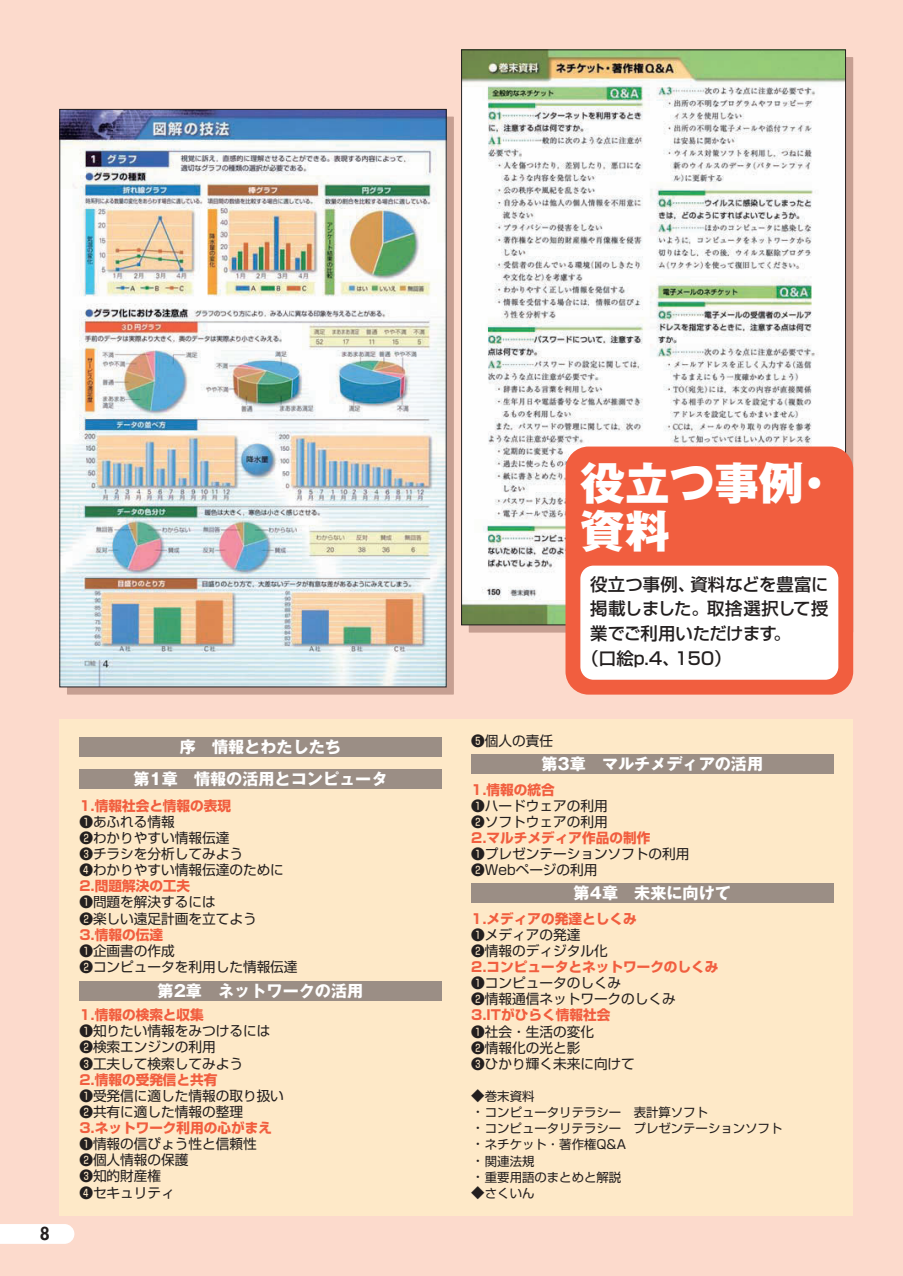
<style>
.page{position:relative;width:903px;height:1276px;background:#fcdacc}
.page>*{position:absolute;margin:0;border:0;box-sizing:border-box;transform-origin:0 0}
.t1{font:44.62px/47.1px "Gothic MB101 hea";color:#fff}
.t2{font:500 17.32px "Shin Go";color:#231f1f}
.t3{font:500 17.32px "Shin Go";letter-spacing:-.025em;color:#231f1f}
.t4{font:800 17.32px "Futura";color:#231f1f}
.t5{font:700 16.1px/32.2px "Gothic MB101";color:#fff;text-align:center}
.t6{font:13.65px/16.1px "Shin Go";color:#231f1f}
.t7{font:12.42px/16.1px "Shin Go";color:#231f1f}
.s1{font-weight:700;color:#f15e3f}
.s2{font-family:"BLS Gaiji ST Sgm"}
.s3{font-size:13.65px}
</style>
<div class="page">
<svg style="left:0;top:1224px;width:74px;height:20px"></svg>
<div style="left:60px;top:719px;width:793px;height:496px;background:#fee9c8"></div>
<div style="left:79px;top:737px;width:362px;height:19px;background:#9b8e85"></div>
<div style="left:79px;top:769px;width:362px;height:20px;background:#9b8e85"></div>
<div style="left:471px;top:754px;width:362px;height:20px;background:#9b8e85"></div>
<div style="left:471px;top:883px;width:362px;height:20px;background:#9b8e85"></div>
<div style="left:79px;top:981px;width:362px;height:20px;background:#9b8e85"></div>
<img style="left:463px;top:52px;width:381px;height:571px">
<svg style="left:67px;top:117px;width:387px;height:577px;background:#b69f97"></svg>
<img style="left:62px;top:111px;width:382px;height:574px">
<div style="left:566px;top:446px;width:287px;height:248px;background:#f15e3f;border-radius:23px"></div>
<div style="left:580px;top:566px;width:258px;height:114px;background:#fff;border-radius:13px"></div>
<p class="t4" style="left:40px;top:1225px;width:12px">8</p>
<p class="t5" style="left:133px;top:733px;width:256px">序　情報とわたしたち<br>第1章　情報の活用とコンピュータ</p>
<p class="t6" style="left:79px;top:799px;width:220px"><span class="s1">1.情報社会と情報の表現<br></span><span class="s2">笊</span>あふれる情報<br><span class="s2">笆</span>わかりやすい情報伝達<br><span class="s2">笳</span>チラシを分析してみよう<br><span class="s2">笘</span>わかりやすい情報伝達のために<br><span class="s1">2.問題解決の工夫<br></span><span class="s2">笊</span>問題を解決するには<br><span class="s2">笆</span>楽しい遠足計画を立てよう<br><span class="s1">3.情報の伝達<br></span><span class="s2">笊</span>企画書の作成<br><span class="s2">笆</span>コンピュータを利用した情報伝達</p>
<p class="t6" style="left:79px;top:1008px;width:206px"><span class="s1">1.情報の検索と収集<br></span><span class="s2">笊</span>知りたい情報をみつけるには<span class="s2">笆</span>検索エンジンの利用<br><span class="s2">笳</span>工夫して検索してみよう<br><span class="s1">2.情報の受発信と共有<br></span><span class="s2">笊</span>受発信に適した情報の取り扱い<span class="s2">笆</span>共有に適した情報の整理<br><span class="s1">3.ネットワーク利用の心がまえ</span><span class="s2">笊</span>情報の信ぴょう性と信頼性<br><span class="s2">笆</span>個人情報の保護<br><span class="s2">笳</span>知的財産権<br><span class="s2">笘</span>セキュリティ</p>
<p class="t5" style="left:158px;top:977px;width:207px">第2章　ネットワークの活用</p>
<h1 class="t1" style="left:580px;top:466px;width:258px">役立つ事例・資料</h1>
<p class="t2" style="left:590px;top:577px;width:240px">役立つ事例、資料などを豊富に</p>
<p class="t2" style="left:590px;top:602px;width:240px">掲載しました。取捨選択して授</p>
<p class="t3" style="left:590px;top:627px;width:202px">業でご利用いただけます。</p>
<p class="t2" style="left:582px;top:652px;width:152px">（口絵p.4、150）</p>
<p class="t6" style="left:471px;top:734px;width:83px"><span class="s2">笙</span>個人の責任</p>
<p class="t6" style="left:471px;top:783px;width:220px"><span class="s1">1.情報の統合<br></span><span class="s2">笊</span>ハードウェアの利用<br><span class="s2">笆</span>ソフトウェアの利用<br><span class="s1">2.マルチメディア作品の制作<br></span><span class="s2">笊</span>プレゼンテーションソフトの利用<span class="s2">笆</span>Webページの利用</p>
<p class="t6" style="left:471px;top:912px;width:249px"><span class="s1">1.メディアの発達としくみ<br></span><span class="s2">笊</span>メディアの発達<br><span class="s2">笆</span>情報のディジタル化<br><span class="s1">2.コンピュータとネットワークのしくみ</span><span class="s2">笊</span>コンピュータのしくみ<br><span class="s2">笆</span>情報通信ネットワークのしくみ<br><span class="s1">3.ITがひらく情報社会<br></span><span class="s2">笊</span>社会・生活の変化<br><span class="s2">笆</span>情報化の光と影<br><span class="s2">笳</span>ひかり輝く未来に向けて</p>
<p class="t7" style="left:471px;top:1090px;width:313px"><span class="s3">◆</span>巻末資料<br><span class="s3">・</span>コンピュータリテラシー　表計算ソフト<br><span class="s3">・</span>コンピュータリテラシー　プレゼンテーションソフト<span class="s3">・</span>ネチケット・著作権Q&amp;A<br><span class="s3">・</span>関連法規<br><span class="s3">・</span>重要用語のまとめと解説</p>
<p class="t7" style="left:471px;top:1186px;width:65px"><span class="s3">◆</span>さくいん</p>
<p class="t5" style="left:541px;top:750px;width:223px">第3章　マルチメディアの活用</p>
<p class="t5" style="left:574px;top:879px;width:159px">第4章　未来に向けて</p>
</div>
